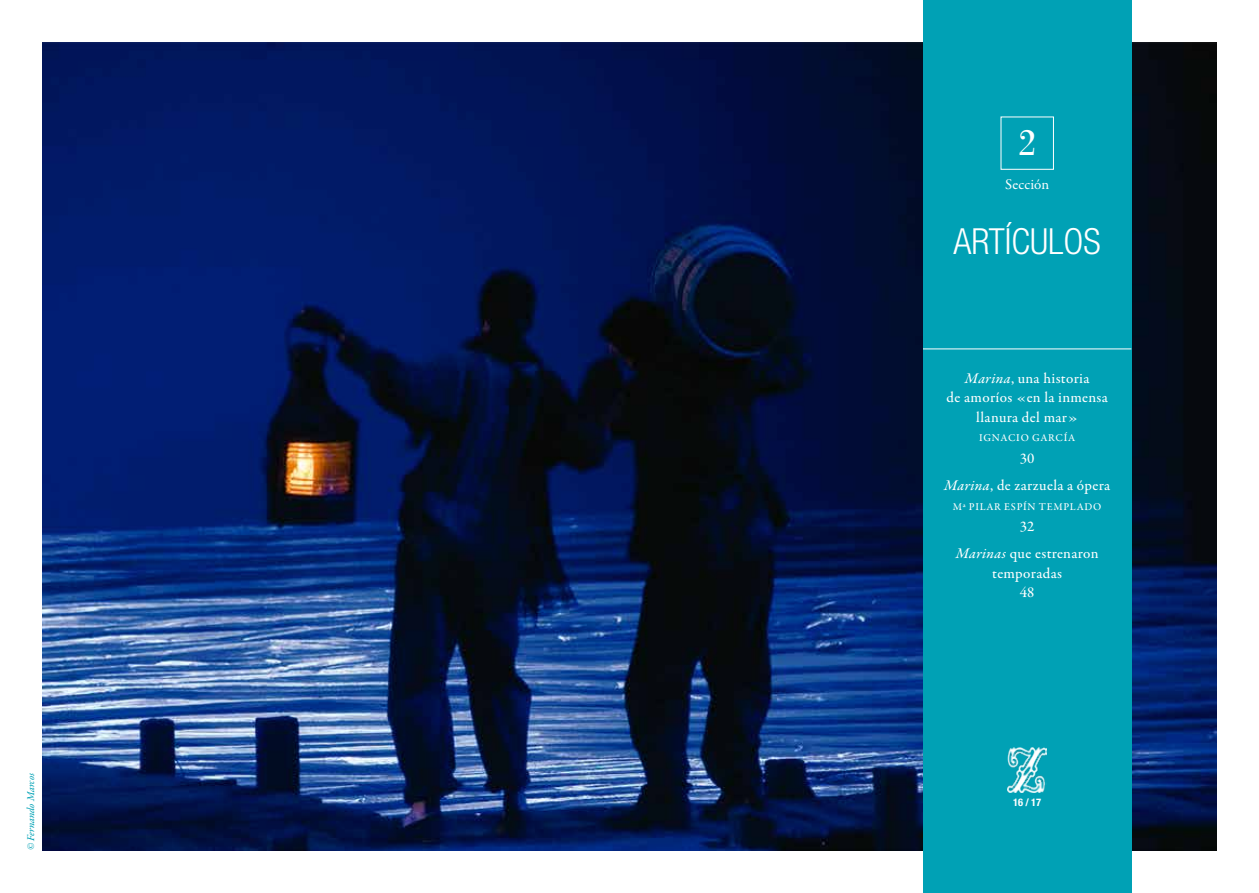
<style>
.page{position:relative;width:1259px;height:893px;background:#fff}
.page>*{position:absolute;margin:0;border:0;box-sizing:border-box;transform-origin:0 0}
.t1{font:38.25px "Bodoni";color:#fff}
.t2{font:300 condensed 36px "Helvetica Neue";color:#fff}
.t3{font:500 15px/19.5px "Garamond Premr Pro";letter-spacing:.02em;color:#fff;text-align:center}
.t4{font:15px "Garamond Premr Pro";color:#fff}
.t5{font:500 10.5px "Garamond Premr Pro";letter-spacing:.07em;color:#fff}
.t6{font:10.5px "Garamond Premr Pro Med It";color:#00a1b5}
.t7{font:700 condensed 10.5px "Helvetica Neue";color:#fff}
.s1{font-family:"Garamond Premr Pro Med It";font-weight:400}
</style>
<div class="page">
<img style="left:43px;top:43px;width:1173px;height:807px">
<div style="left:923px;top:0;width:208px;height:893px;background:#00a1b5"></div>
<img style="left:1007px;top:748px;width:39px;height:44px">
<hr style="left:923px;top:349px;width:208px;height:1px;background:#fff">
<p class="t6" style="left:24px;top:850px;width:79px;rotate:-90deg">© Fernando Marcos</p>
<h1 class="t1" style="left:1018px;top:120px;width:20px">2</h1>
<p class="t4" style="left:1005px;top:175px;width:45px">Sección</p>
<h2 class="t2" style="left:953px;top:221px;width:149px">ARTÍCULOS</h2>
<p class="t3" style="left:946px;top:369px;width:163px"><span class="s1">Marina</span>, una historia<br>de amoríos «en la inmensa llanura del mar»</p>
<p class="t5" style="left:979px;top:432px;width:98px">IGNACIO GARCÍA</p>
<p class="t3" style="left:944px;top:445px;width:168px;line-height:27px">30<br><span class="s1">Marina</span>, de zarzuela a ópera</p>
<p class="t5" style="left:953px;top:500px;width:150px">Mª PILAR ESPÍN TEMPLADO</p>
<p class="t3" style="left:955px;top:513px;width:144px;line-height:27px">32<br><span class="s1">Marinas</span> que estrenaron</p>
<p class="t3" style="left:992px;top:564px;width:71px">temporadas<br>48</p>
<p class="t7" style="left:1013px;top:796px;width:29px">16 /17</p>
</div>
